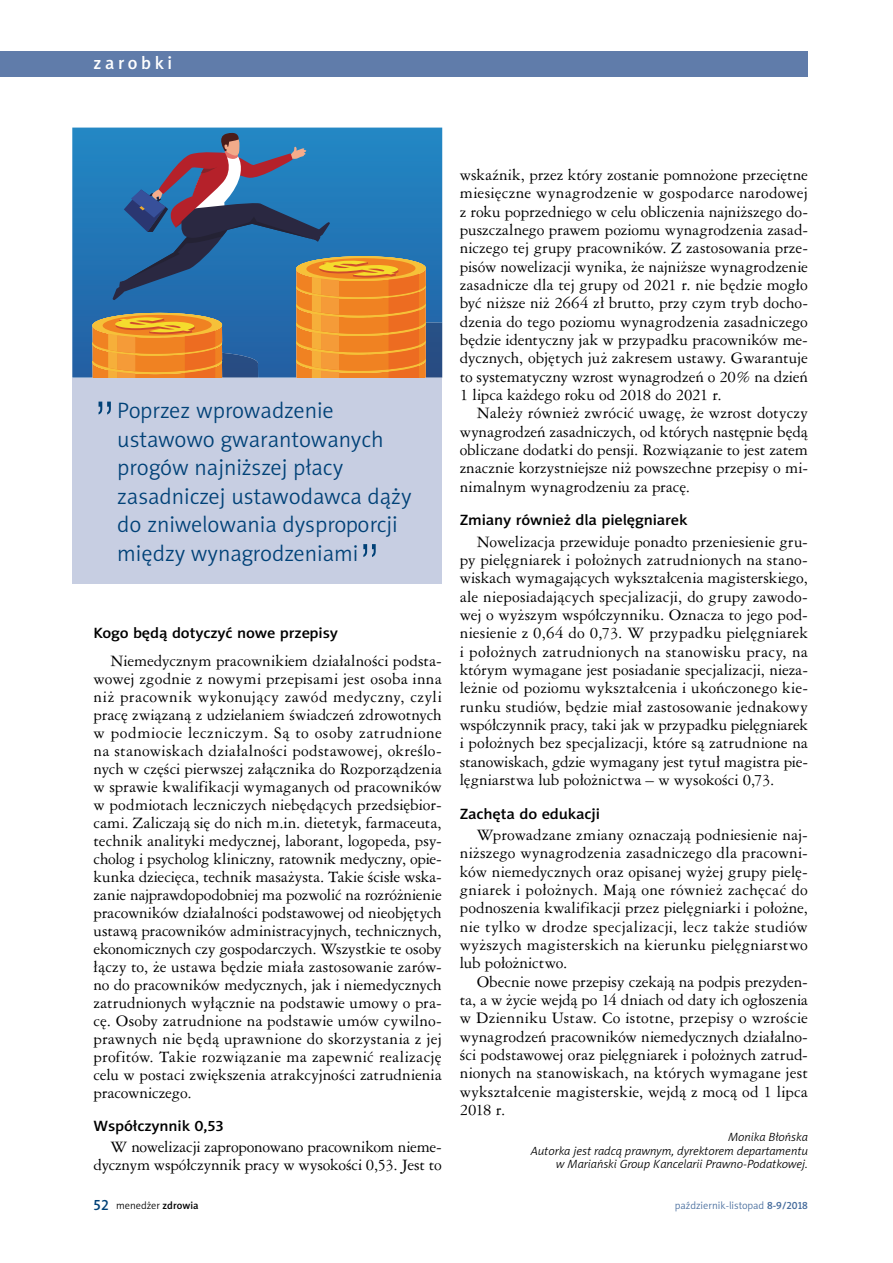
<style>
.page{position:relative;width:893px;height:1263px;background:#fff}
.page>*{position:absolute;margin:0;border:0;box-sizing:border-box;transform-origin:0 0}
.t1{font:52.5px "Swis 721 Lt PL";color:#004177}
.t2{font:22.5px/28.5px "Naomi Sans EFN Light";color:#004177}
.t3{font:18px "Naomi Sans EFN Medium";letter-spacing:.2em;color:#fff}
.t4{font:15px/18.3px "Ameri Garmnd PL";color:#000;text-align:justify}
.t5{font:15px "Naomi Sans EFN Medium";letter-spacing:-.01em;color:#000;scale:1.1 1}
.t6{font:italic 12px/13.8px "Naomi Sans EFN Light";color:#000;text-align:right}
.t7{font:10.5px "Naomi Sans EFN Light";color:#456b9c}
.t8{font:10.5px "Naomi Sans EFN Light";color:#000}
.s1{font-family:"Naomi Sans EFN Medium";font-size:15px;color:#004177}
.s2{font-family:"Naomi Sans EFN Medium"}
</style>
<div class="page">
<svg style="left:72px;top:128px;width:354px;height:250px"></svg>
<svg style="left:85px;top:132px;width:357px;height:246px"></svg>
<div style="left:72px;top:378px;width:370px;height:205px;background:#c7cee2"></div>
<div style="left:0;top:51px;width:808px;height:26px;background:#607caa"></div>
<p class="t3" style="left:94px;top:52px;width:80px">zarobki</p>
<h1 class="t1" style="left:94px;top:388px;width:24px">”</h1>
<h2 class="t2" style="left:117px;top:396px;width:296px">Poprzez wprowadzenie ustawowo gwarantowanych progów najniższej płacy zasadniczej ustawodawca dąży do zniwelowania dysproporcji między wynagrodzeniami</h2>
<h1 class="t1" style="left:358px;top:530px;width:24px">”</h1>
<p class="t5" style="left:94px;top:624px;width:224px">Kogo będą dotyczyć nowe przepisy</p>
<p class="t4" style="left:94px;top:651px;width:350px;text-indent:17px">Niemedycznym pracownikiem działalności podsta&shy;wowej zgodnie z nowymi przepisami jest osoba inna niż pracownik wykonujący zawód medyczny, czyli pracę związaną z udzielaniem świadczeń zdrowotnych w podmiocie leczniczym. Są to osoby zatrudnione na stanowiskach działalności podstawowej, określo&shy;nych w części pierwszej załącznika do Rozporządzenia w sprawie kwalifikacji wymaganych od pracowników w podmiotach leczniczych niebędących przedsiębior&shy;cami. Zaliczają się do nich m.in. dietetyk, farmaceuta, technik analityki medycznej, laborant, logopeda, psy&shy;cholog i psycholog kliniczny, ratownik medyczny, opie&shy;kunka dziecięca, technik masażysta. Takie ścisłe wska&shy;zanie najprawdopodobniej ma pozwolić na rozróżnienie pracowników działalności podstawowej od nieobjętych ustawą pracowników administracyjnych, technicznych, ekonomicznych czy gospodarczych. Wszystkie te osoby łączy to, że ustawa będzie miała zastosowanie zarów&shy;no do pracowników medycznych, jak i niemedycznych zatrudnionych wyłącznie na podstawie umowy o pra&shy;cę. Osoby zatrudnione na podstawie umów cywilno&shy;prawnych nie będą uprawnione do skorzystania z jej profitów. Takie rozwiązanie ma zapewnić realizację celu w postaci zwiększenia atrakcyjności zatrudnienia pracowniczego.</p>
<p class="t5" style="left:94px;top:1117px;width:120px">Współczynnik 0,53</p>
<p class="t4" style="left:94px;top:1137px;width:350px;text-align:right">W nowelizacji zaproponowano pracownikom nieme&shy;dycznym współczynnik pracy w wysokości 0,53. Jest to</p>
<p class="t4" style="left:460px;top:165px;width:350px">wskaźnik, przez który zostanie pomnożone przeciętne miesięczne wynagrodzenie w gospodarce narodowej z roku poprzedniego w celu obliczenia najniższego do&shy;puszczalnego prawem poziomu wynagrodzenia zasad&shy;niczego tej grupy pracowników. Z zastosowania prze&shy;pisów nowelizacji wynika, że najniższe wynagrodzenie zasadnicze dla tej grupy od 2021 r. nie będzie mogło być niższe niż 2664 zł brutto, przy czym tryb docho&shy;dzenia do tego poziomu wynagrodzenia zasadniczego będzie identyczny jak w przypadku pracowników me&shy;dycznych, objętych już zakresem ustawy. Gwarantuje to systematyczny wzrost wynagrodzeń o 20% na dzień 1 lipca każdego roku od 2018 do 2021 r.</p>
<p class="t4" style="left:460px;top:404px;width:350px;text-indent:17px">Należy również zwrócić uwagę, że wzrost dotyczy wynagrodzeń zasadniczych, od których następnie będą obliczane dodatki do pensji. Rozwiązanie to jest zatem znacznie korzystniejsze niż powszechne przepisy o mi&shy;nimalnym wynagrodzeniu za pracę.</p>
<p class="t5" style="left:460px;top:511px;width:208px">Zmiany również dla pielęgniarek</p>
<p class="t4" style="left:460px;top:532px;width:350px;text-indent:17px">Nowelizacja przewiduje ponadto przeniesienie gru&shy;py pielęgniarek i położnych zatrudnionych na stano&shy;wiskach wymagających wykształcenia magisterskiego, ale nieposiadających specjalizacji, do grupy zawodo&shy;wej o wyższym współczynniku. Oznacza to jego pod&shy;niesienie z 0,64 do 0,73. W przypadku pielęgniarek i położnych zatrudnionych na stanowisku pracy, na którym wymagane jest posiadanie specjalizacji, nieza&shy;leżnie od poziomu wykształcenia i ukończonego kie&shy;runku studiów, będzie miał zastosowanie jednakowy współczynnik pracy, taki jak w przypadku pielęgniarek i położnych bez specjalizacji, które są zatrudnione na stanowiskach, gdzie wymagany jest tytuł magistra pie&shy;lęgniarstwa lub położnictwa – w wysokości 0,73.</p>
<p class="t5" style="left:460px;top:805px;width:129px">Zachęta do edukacji</p>
<p class="t4" style="left:460px;top:825px;width:350px;text-indent:17px">Wprowadzane zmiany oznaczają podniesienie naj&shy;niższego wynagrodzenia zasadniczego dla pracowni&shy;ków niemedycznych oraz opisanej wyżej grupy pielę&shy;gniarek i położnych. Mają one również zachęcać do podnoszenia kwalifikacji przez pielęgniarki i położne, nie tylko w drodze specjalizacji, lecz także studiów wyższych magisterskich na kierunku pielęgniarstwo lub położnictwo.</p>
<p class="t4" style="left:460px;top:972px;width:350px;text-indent:17px">Obecnie nowe przepisy czekają na podpis prezyden&shy;ta, a w życie wejdą po 14 dniach od daty ich ogłoszenia w Dzienniku Ustaw. Co istotne, przepisy o wzroście wynagrodzeń pracowników niemedycznych działalno&shy;ści podstawowej oraz pielęgniarek i położnych zatrud&shy;nionych na stanowiskach, na których wymagane jest wykształcenie magisterskie, wejdą z mocą od 1 lipca 2018 r.</p>
<p class="t6" style="left:531px;top:1130px;width:278px">Monika Błońska<br>Autorka jest radcą prawnym, dyrektorem departamentu w Mariański Group Kancelarii Prawno-Podatkowej.</p>
<p class="t8" style="left:94px;top:1199px;width:106px"><span class="s1">52</span> menedżer <span class="s2">zdrowia</span></p>
<p class="t7" style="left:675px;top:1199px;width:135px">październik-listopad <span class="s2">8-9/2018</span></p>
</div>
